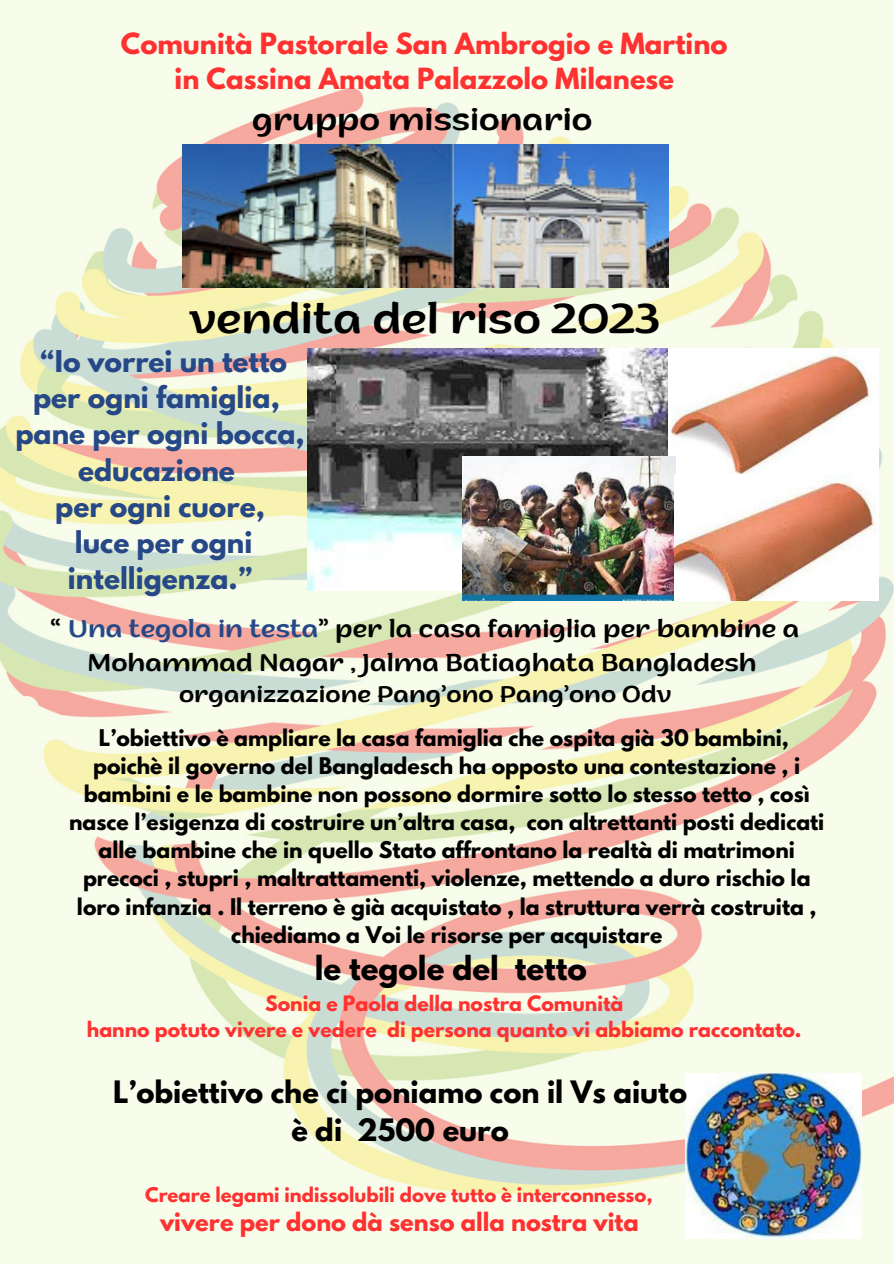
<style>
.page{position:relative;width:894px;height:1264px;background:#fff}
.page>*{position:absolute;margin:0;border:0;box-sizing:border-box;transform-origin:0 0}
.t1{font:42.6px "ZT Arturo";color:#000}
.t2{font:31.5px "ZT Arturo";color:#000}
.t3{font:700 29.4px "League Spartan";color:#000}
.t4{font:700 27.3px "League Spartan";color:#000}
.t5{font:700 26.55px/36.2px "League Spartan";color:#264887}
.t6{font:700 25.8px "League Spartan";color:#ff3131}
.t7{font:24.75px/33.8px "ZT Arturo";color:#000;text-align:center}
.t8{font:23.25px "ZT Arturo";color:#000}
.t9{font:700 22.5px "League Spartan";color:#ff3131}
.t10{font:700 20.4px/28.2px "League Spartan";color:#000;text-align:center}
.t11{font:700 18.9px "League Spartan";color:#ff3131}
.t12{font:700 18px "League Spartan";color:#ff3131}
.s1{color:#264887}
</style>
<div class="page">
<img style="left:0;top:0;width:893px;height:1263px">
<img style="left:685px;top:1073px;width:175px;height:165px">
<img style="left:182px;top:144px;width:486px;height:143px">
<img style="left:307px;top:349px;width:361px;height:241px">
<img style="left:668px;top:349px;width:210px;height:126px">
<img style="left:462px;top:457px;width:213px;height:144px">
<img style="left:674px;top:475px;width:204px;height:126px">
<p class="t6" style="left:121px;top:30px;width:608px">Comunità Pastorale San Ambrogio e Martino</p>
<p class="t6" style="left:175px;top:66px;width:500px">in Cassina Amata Palazzolo Milanese</p>
<p class="t2" style="left:252px;top:107px;width:342px">gruppo missionario</p>
<p class="t1" style="left:189px;top:301px;width:472px">vendita del riso 2023</p>
<p class="t5" style="left:33px;top:346px;width:255px">“Io vorrei un tetto per ogni famiglia,</p>
<p class="t5" style="left:15px;top:419px;width:291px;text-align:center">pane per ogni bocca, educazione</p>
<p class="t5" style="left:55px;top:491px;width:211px">per ogni cuore,</p>
<p class="t5" style="left:68px;top:527px;width:186px">luce per ogni intelligenza.”</p>
<p class="t7" style="left:51px;top:614px;width:749px">“ <span class="s1">Una tegola in testa</span>” per la casa famiglia per bambine a<br>Mohammad Nagar , Jalma Batiaghata Bangladesh</p>
<p class="t8" style="left:179px;top:685px;width:493px">organizzazione Pang’ono Pang’ono Odv</p>
<p class="t10" style="left:69px;top:726px;width:756px">L’obiettivo è ampliare la casa famiglia che ospita già 30 bambini, poichè il governo del Bangladesch ha opposto una contestazione , i bambini e le bambine non possono dormire sotto lo stesso tetto , così nasce l’esigenza di costruire un’altra casa, con altrettanti posti dedicati alle bambine che in quello Stato affrontano la realtà di matrimoni precoci , stupri , maltrattamenti, violenze, mettendo a duro rischio la loro infanzia . Il terreno è già acquistato , la struttura verrà costruita , chiediamo a Voi le risorse per acquistare</p>
<p class="t3" style="left:314px;top:953px;width:274px">le tegole del tetto</p>
<p class="t11" style="left:265px;top:994px;width:360px">Sonia e Paola della nostra Comunità</p>
<p class="t11" style="left:87px;top:1020px;width:716px">hanno potuto vivere e vedere di persona quanto vi abbiamo raccontato.</p>
<p class="t4" style="left:113px;top:1077px;width:575px">L’obiettivo che ci poniamo con il Vs aiuto</p>
<p class="t4" style="left:291px;top:1115px;width:219px">è di 2500 euro</p>
<p class="t12" style="left:145px;top:1185px;width:509px">Creare legami indissolubili dove tutto è interconnesso,</p>
<p class="t9" style="left:160px;top:1210px;width:480px">vivere per dono dà senso alla nostra vita</p>
</div>
